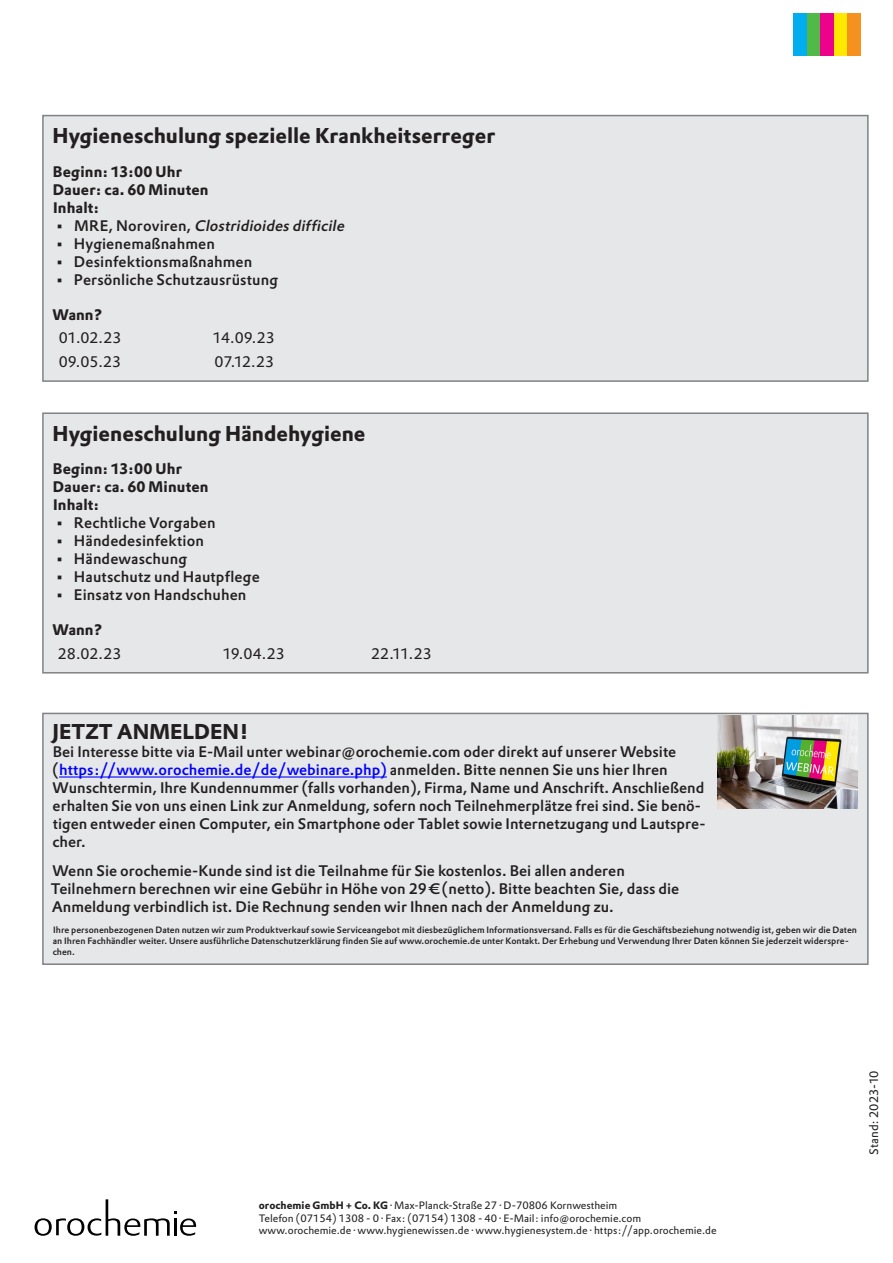
<style>
.page{position:relative;width:893px;height:1263px;background:#fff}
.page>*{position:absolute;margin:0;border:0;box-sizing:border-box;transform-origin:0 0}
.Überschrift_1{font:700 21px "DTL Prokyon TPRO";color:#231f20}
.t1{font:500 15px/18px "DTL Prokyon TPRO";color:#231f20}
.Normaltext{font:700 15px "DTL Prokyon TPRO";letter-spacing:.01em;color:#231f20}
.Normaltext-2{font:15px "DTL Prokyon TPRO";letter-spacing:-.005em;color:#231f20}
.t2{font:italic 500 15px "DTL Prokyon TPRO";color:#231f20}
.Normaltext-3{font:12px "DTL Prokyon TPRO";letter-spacing:.005em;color:#231f20}
.t3{font:10.5px "DTL Prokyon TPRO";color:#231f20}
.t4{font:500 9px/10.8px "DTL Prokyon TPRO";color:#231f20}
.s1{font-style:normal}
.s2{color:#00f}
.s3{font-weight:700}
</style>
<div class="page">
<div style="left:43px;top:713px;width:825px;height:251px;background:#e6e7e9"></div>
<hr style="left:59px;top:776px;width:328px;height:1px;background:#00f">
<div style="left:42px;top:713px;width:827px;height:252px;border:2px solid #808285"></div>
<img style="left:717px;top:715px;width:140px;height:94px">
<div style="left:43px;top:116px;width:825px;height:265px;background:#e6e7e9"></div>
<div style="left:42px;top:115px;width:827px;height:267px;border:2px solid #808285"></div>
<svg style="left:35px;top:1199px;width:161px;height:37px"></svg>
<div style="left:834px;top:13px;width:13px;height:42px;background:#ffe901"></div>
<div style="left:820px;top:13px;width:14px;height:42px;background:#ed028c"></div>
<div style="left:806px;top:13px;width:14px;height:42px;background:#51b948"></div>
<div style="left:793px;top:13px;width:14px;height:42px;background:#00aeef"></div>
<div style="left:847px;top:13px;width:13px;height:42px;background:#f5911e"></div>
<div style="left:43px;top:413px;width:825px;height:260px;background:#e6e7e9"></div>
<div style="left:42px;top:412px;width:827px;height:261px;border:2px solid #808285"></div>
<p class="Überschrift_1" style="left:53px;top:122px;width:444px">Hygieneschulung spezielle Krankheitserreger</p>
<p class="Normaltext" style="left:53px;top:161px;width:131px">Beginn: 13:00 Uhr</p>
<p class="Normaltext" style="left:53px;top:179px;width:157px">Dauer: ca. 60 Minuten</p>
<p class="Normaltext" style="left:53px;top:197px;width:48px">Inhalt:</p>
<p class="t2" style="left:55px;top:215px;width:294px"><span class="s1">• M R E , N o r o v i r e n ,</span> Clostridioidesdifficile</p>
<p class="t1" style="left:55px;top:234px;width:161px">• Hygienemaßnahmen</p>
<p class="t1" style="left:55px;top:252px;width:199px">• Desinfektionsmaßnahmen</p>
<p class="t1" style="left:55px;top:270px;width:225px">• Persönliche Schutzausrüstung</p>
<p class="Normaltext" style="left:53px;top:304px;width:52px">Wann?</p>
<p class="Normaltext-2" style="left:59px;top:328px;width:64px">01.02.23</p>
<p class="Normaltext-2" style="left:213px;top:328px;width:63px">14.09.23</p>
<p class="Normaltext-2" style="left:59px;top:352px;width:64px">09.05.23</p>
<p class="Normaltext-2" style="left:215px;top:352px;width:61px">07.12.23</p>
<p class="Überschrift_1" style="left:53px;top:420px;width:314px">Hygieneschulung Händehygiene</p>
<p class="Normaltext" style="left:53px;top:459px;width:131px">Beginn: 13:00 Uhr</p>
<p class="Normaltext" style="left:53px;top:477px;width:157px">Dauer: ca. 60 Minuten</p>
<p class="Normaltext" style="left:53px;top:495px;width:48px">Inhalt:</p>
<p class="t1" style="left:55px;top:514px;width:162px">• Rechtliche Vorgaben</p>
<p class="t1" style="left:55px;top:532px;width:150px">• Händedesinfektion</p>
<p class="t1" style="left:55px;top:550px;width:134px">• Händewaschung</p>
<p class="t1" style="left:55px;top:568px;width:206px">• Hautschutz und Hautpflege</p>
<p class="t1" style="left:55px;top:586px;width:193px">• Einsatz von Handschuhen</p>
<p class="Normaltext" style="left:53px;top:620px;width:52px">Wann?</p>
<p class="Normaltext-2" style="left:58px;top:644px;width:65px">28.02.23</p>
<p class="Normaltext-2" style="left:223px;top:644px;width:64px">19.04.23</p>
<p class="Normaltext-2" style="left:371px;top:644px;width:62px">22.11.23</p>
<p class="Überschrift_1" style="left:53px;top:717px;width:197px">JETZT ANMELDEN!</p>
<p class="t1" style="left:52px;top:742px;width:655px">Bei Interesse bitte via E-Mail unter webinar@orochemie.com oder direkt auf unserer Website (<span class="s2">https://www.orochemie.de/de/webinare.php)</span> anmelden. Bitte nennen Sie uns hier Ihren Wunschtermin, Ihre Kundennummer (falls vorhanden), Firma, Name und Anschrift. Anschließend erhalten Sie von uns einen Link zur Anmeldung, sofern noch Teilnehmerplätze frei sind. Sie benö&shy;tigen entweder einen Computer, ein Smartphone oder Tablet sowie Internetzugang und Lautspre&shy;cher.</p>
<p class="t1" style="left:51px;top:861px;width:630px">Wenn Sie orochemie-Kunde sind ist die Teilnahme für Sie kostenlos. Bei allen anderen<br>Teilnehmern berechnen wir eine Gebühr in Höhe von 29 € (netto). Bitte beachten Sie, dass die<br>Anmeldung verbindlich ist. Die Rechnung senden wir Ihnen nach der Anmeldung zu.</p>
<p class="t4" style="left:53px;top:925px;width:806px">Ihre personenbezogenen Daten nutzen wir zum Produktverkauf sowie Serviceangebot mit diesbezüglichem Informationsversand. Falls es für die Geschäftsbeziehung notwendig ist, geben wir die Daten an Ihren Fachhändler weiter. Unsere ausführliche Datenschutzerklärung finden Sie auf www.orochemie.de unter Kontakt. Der Erhebung und Verwendung Ihrer Daten können Sie jederzeit widerspre&shy;chen.</p>
<p class="t3" style="left:259px;top:1198px;width:360px"><span class="s3">orochemie GmbH + Co. KG</span> · Max-Planck-Straße 27 · D-70806 Kornwestheim</p>
<p class="t3" style="left:259px;top:1211px;width:384px">Telefon (07154) 1308 - 0 · Fax: (07154) 1308 - 40 · E-Mail: info@orochemie.com</p>
<p class="t3" style="left:259px;top:1223px;width:459px">www.orochemie.de · www.hygienewissen.de · www.hygienesystem.de · https://app.orochemie.de</p>
<p class="Normaltext-3" style="left:866px;top:1155px;width:86px;rotate:-90deg">Stand: 2023-10</p>
</div>
